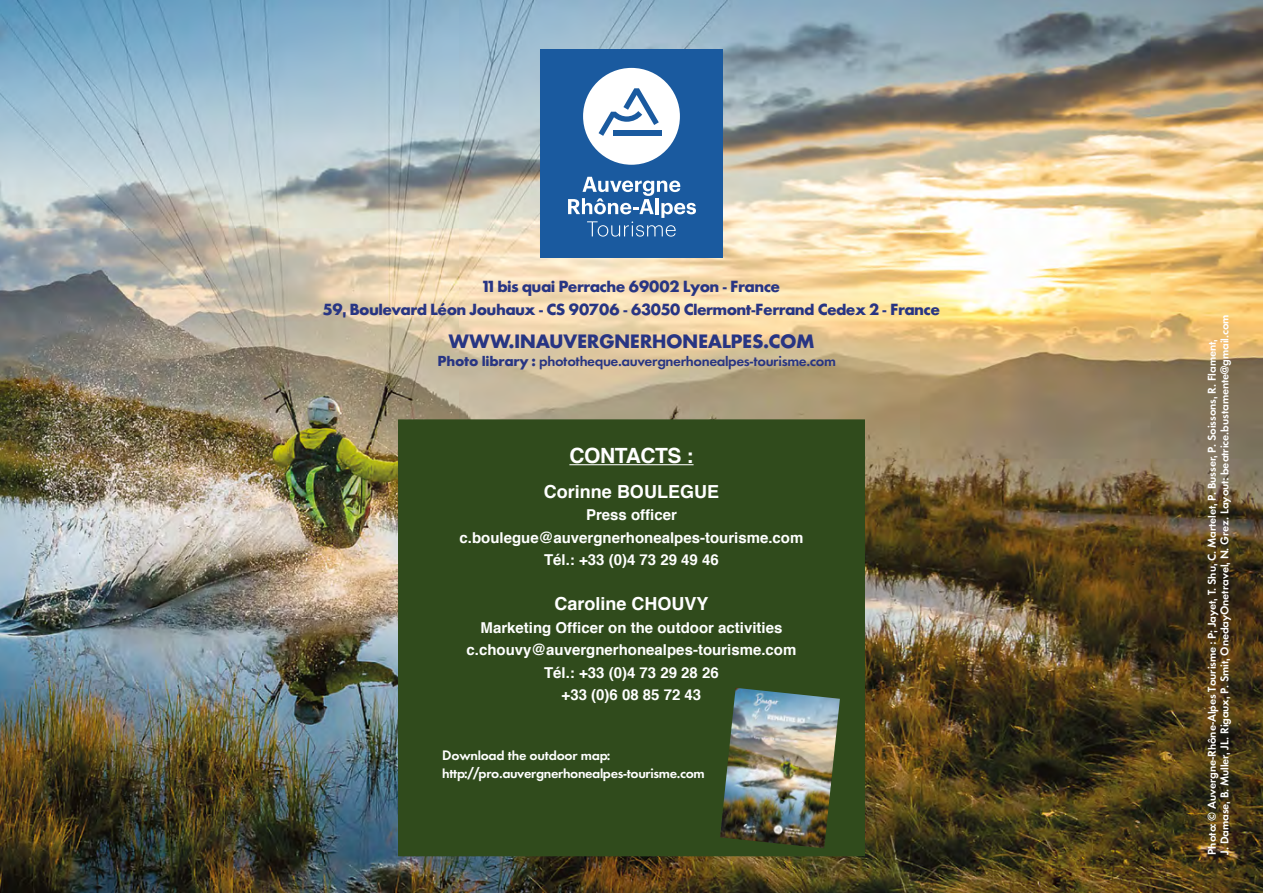
<style>
.page{position:relative;width:1263px;height:893px;background:#fff}
.page>*{position:absolute;margin:0;border:0;box-sizing:border-box;transform-origin:0 0}
.t1{font:700 21px "Helvetica";letter-spacing:-.02em;color:#fff}
.t2{font:700 18px "Helvetica";color:#fff}
.t3{font:18px "C+Bold";letter-spacing:-.03em;color:#283583}
.t4{font:700 15px/22.5px "Helvetica";color:#fff;text-align:center}
.t5{font:15px/22.5px "C+Bold";letter-spacing:-.04em;color:#283583;text-align:center}
.t6{font:13.5px "C+Demi";letter-spacing:-.03em;color:#283583}
.t7{font:12.75px/18px "C+Demi";letter-spacing:-.03em;color:#fff}
.t8{font:10.5px/12.6px "C+Demi";letter-spacing:-.01em;color:#fff}
.s1{font-family:"C+Bold"}
</style>
<div class="page">
<img style="left:0;top:0;width:1263px;height:893px">
<div style="left:399px;top:420px;width:465px;height:435px;background:#304b1c"></div>
<hr style="left:569px;top:464px;width:124px;height:1px;background:#fff">
<div style="left:398px;top:419px;width:467px;height:437px;border:2px solid #304b1c"></div>
<div style="left:540px;top:49px;width:183px;height:208px;background:#1a5a9f"></div>
<div style="left:583px;top:68px;width:97px;height:97px;background:#fff;border-radius:50%"></div>
<div style="left:613px;top:130px;width:49px;height:6px;background:#1a5a9f"></div>
<svg style="left:598px;top:88px;width:61px;height:48px"></svg>
<svg style="left:568px;top:177px;width:128px;height:60px"></svg>
<img style="left:720px;top:688px;width:120px;height:160px">
<p class="t5" style="left:323px;top:275px;width:619px">11 bis quai Perrache 69002 Lyon - France<br>59, Boulevard Léon Jouhaux - CS 90706 - 63050 Clermont-Ferrand Cedex 2 - France</p>
<p class="t3" style="left:448px;top:329px;width:368px">WWW.INAUVERGNERHONEALPES.COM</p>
<p class="t6" style="left:437px;top:352px;width:400px"><span class="s1">Photo library :</span> phototheque.auvergnerhonealpes-tourisme.com</p>
<h1 class="t1" style="left:569px;top:439px;width:126px">CONTACTS :</h1>
<p class="t2" style="left:544px;top:477px;width:177px">Corinne BOULEGUE</p>
<p class="t4" style="left:459px;top:504px;width:345px">Press officer c.boulegue@auvergnerhonealpes-tourisme.com<br>Tél.: +33 (0)4 73 29 49 46</p>
<p class="t2" style="left:554px;top:589px;width:156px">Caroline CHOUVY</p>
<p class="t4" style="left:467px;top:616px;width:331px">Marketing Officer on the outdoor activities c.chouvy@auvergnerhonealpes-tourisme.com Tél.: +33 (0)4 73 29 28 26<br>+33 (0)6 08 85 72 43</p>
<p class="t7" style="left:442px;top:746px;width:264px">Download the outdoor map: http://pro.auvergnerhonealpes-tourisme.com</p>
<p class="t8" style="left:1206px;top:855px;width:542px;rotate:-90deg">Photo: © Auvergne-Rhône-Alpes Tourisme : P; Jayet, T. Shu, C. Martelet, P. Busser, P. Soissons, R. Flament,<br>J. Damase, B. Muller, JL. Rigaux, P. Smit, OnedayOnetravel, N. Grez. Layout: beatrice.bustamente@gmail.com</p>
</div>
